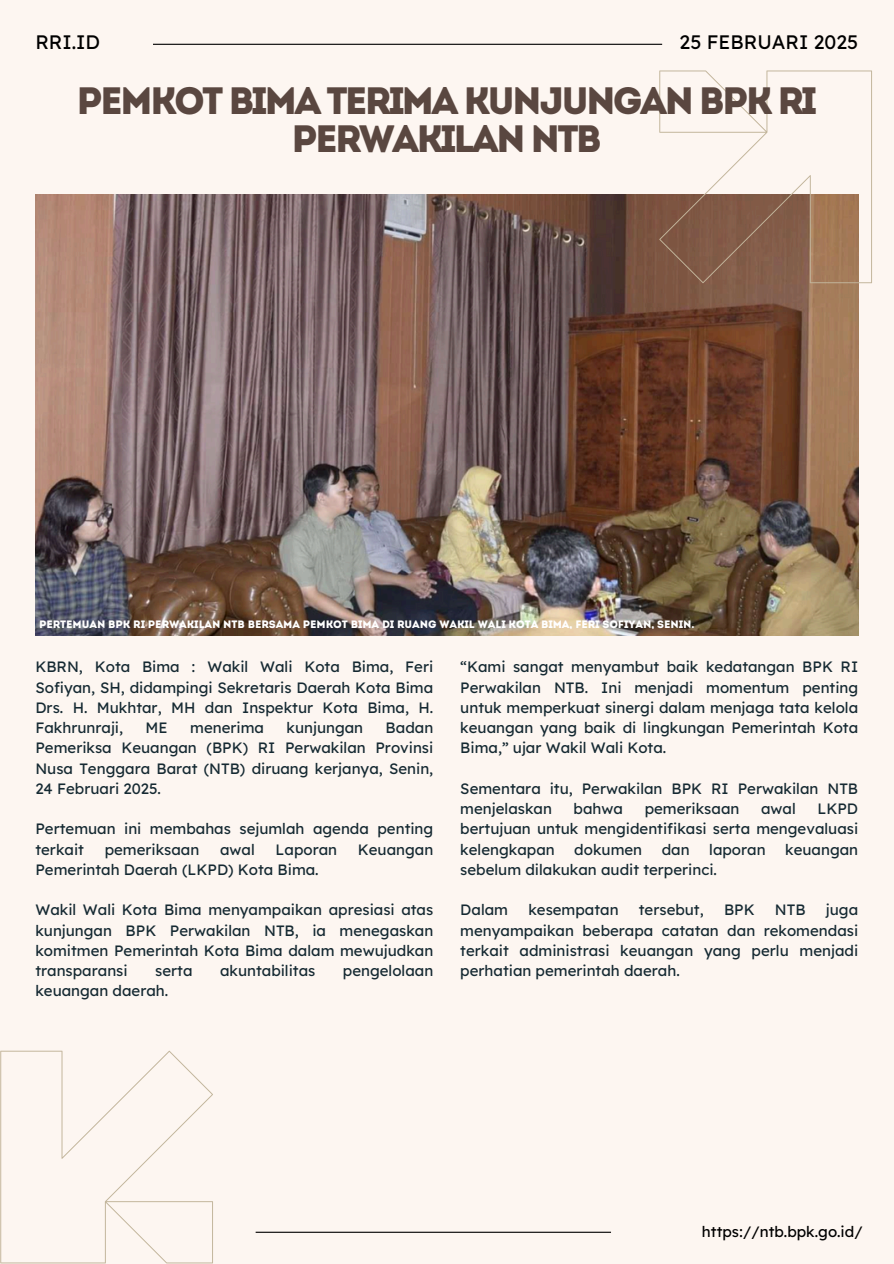
<style>
.page{position:relative;width:894px;height:1264px;background:#fff}
.page>*{position:absolute;margin:0;border:0;box-sizing:border-box;transform-origin:0 0}
.t1{font:38.1px/38.2px "Intro";letter-spacing:-.075em;color:#5a4740;text-align:center}
.t2{font:19.5px "Lexend Deca";color:#000}
.t3{font:15px/20.2px "Lexend Deca";color:#152932;text-align:justify}
.t4{font:15px "Lexend Deca";color:#000}
.t5{font:10.8px "Intro";letter-spacing:-.01em;color:#fff}
</style>
<div class="page">
<div style="left:0;top:0;width:893px;height:1263px;background:#fdf6f1"></div>
<img style="left:35px;top:194px;width:823px;height:441px">
<hr style="left:153px;top:44px;width:509px;height:1px;background:#000">
<hr style="left:255px;top:1231px;width:356px;height:1px;background:#000">
<svg style="left:659px;top:70px;width:212px;height:213px"></svg>
<svg style="left:0;top:1050px;width:213px;height:213px"></svg>
<p class="t2" style="left:35px;top:29px;width:66px">RRI.ID</p>
<p class="t2" style="left:679px;top:30px;width:180px">25 FEBRUARI 2025</p>
<p class="t1" style="left:76px;top:85px;width:741px">PEMKOT BIMA TERIMA KUNJUNGAN BPK RI<br>PERWAKILAN NTB</p>
<h1 class="t5" style="left:39px;top:620px;width:656px">PERTEMUAN BPK RI PERWAKILAN NTB BERSAMA PEMKOT BIMA DI RUANG WAKIL WALI KOTA BIMA, FERI SOFIYAN, SENIN.</h1>
<h2 class="t3" style="left:35px;top:656px;width:399px">KBRN, Kota Bima : Wakil Wali Kota Bima, Feri Sofiyan, SH, didampingi Sekretaris Daerah Kota Bima Drs. H. Mukhtar, MH dan Inspektur Kota Bima, H.<br>Fakhrunraji,</h2>
<h2 class="t3" style="left:145px;top:717px;width:24px">ME</h2>
<h2 class="t3" style="left:190px;top:717px;width:75px">menerima</h2>
<h2 class="t3" style="left:286px;top:717px;width:78px">kunjungan</h2>
<h2 class="t3" style="left:35px;top:717px;width:399px;text-indent:350px">Badan Pemeriksa Keuangan (BPK) RI Perwakilan Provinsi Nusa Tenggara Barat (NTB) diruang kerjanya, Senin, 24 Februari 2025.</h2>
<h2 class="t3" style="left:35px;top:818px;width:399px">Pertemuan ini membahas sejumlah agenda penting terkait</h2>
<h2 class="t3" style="left:105px;top:838px;width:96px">pemeriksaan</h2>
<h2 class="t3" style="left:220px;top:838px;width:36px">awal</h2>
<h2 class="t3" style="left:275px;top:838px;width:63px">Laporan</h2>
<h2 class="t3" style="left:358px;top:838px;width:77px">Keuangan</h2>
<h2 class="t3" style="left:35px;top:859px;width:285px">Pemerintah Daerah (LKPD) Kota Bima.</h2>
<p class="t3" style="left:35px;top:899px;width:399px">Wakil Wali Kota Bima menyampaikan apresiasi atas kunjungan BPK Perwakilan NTB, ia menegaskan komitmen Pemerintah Kota Bima dalam mewujudkan transparansi</p>
<p class="t3" style="left:155px;top:960px;width:39px">serta</p>
<p class="t3" style="left:220px;top:960px;width:97px">akuntabilitas</p>
<p class="t3" style="left:343px;top:960px;width:92px">pengelolaan</p>
<p class="t3" style="left:35px;top:980px;width:134px">keuangan daerah.</p>
<h3 class="t3" style="left:460px;top:656px;width:399px">“Kami sangat menyambut baik kedatangan BPK RI Perwakilan NTB. Ini menjadi momentum penting untuk memperkuat sinergi dalam menjaga tata kelola keuangan yang baik di lingkungan Pemerintah Kota Bima,” ujar Wakil Wali Kota.</h3>
<h3 class="t3" style="left:460px;top:778px;width:399px">Sementara itu, Perwakilan BPK RI Perwakilan NTB menjelaskan</h3>
<h3 class="t3" style="left:573px;top:798px;width:51px">bahwa</h3>
<h3 class="t3" style="left:644px;top:798px;width:96px">pemeriksaan</h3>
<h3 class="t3" style="left:760px;top:798px;width:36px">awal</h3>
<h3 class="t3" style="left:460px;top:798px;width:399px;text-indent:357px">LKPD bertujuan untuk mengidentifikasi serta mengevaluasi kelengkapan</h3>
<h3 class="t3" style="left:574px;top:838px;width:69px">dokumen</h3>
<h3 class="t3" style="left:661px;top:838px;width:29px">dan</h3>
<h3 class="t3" style="left:709px;top:838px;width:58px">laporan</h3>
<h3 class="t3" style="left:785px;top:838px;width:74px">keuangan</h3>
<h3 class="t3" style="left:460px;top:859px;width:258px">sebelum dilakukan audit terperinci.</h3>
<h3 class="t3" style="left:460px;top:899px;width:49px">Dalam</h3>
<h3 class="t3" style="left:528px;top:899px;width:92px">kesempatan</h3>
<h3 class="t3" style="left:638px;top:899px;width:66px">tersebut,</h3>
<h3 class="t3" style="left:723px;top:899px;width:32px">BPK</h3>
<h3 class="t3" style="left:774px;top:899px;width:32px">NTB</h3>
<h3 class="t3" style="left:460px;top:899px;width:399px;text-indent:365px">juga menyampaikan beberapa catatan dan rekomendasi terkait administrasi keuangan yang perlu menjadi perhatian pemerintah daerah.</h3>
<h3 class="t4" style="left:701px;top:1221px;width:162px">https://ntb.bpk.go.id/</h3>
</div>
